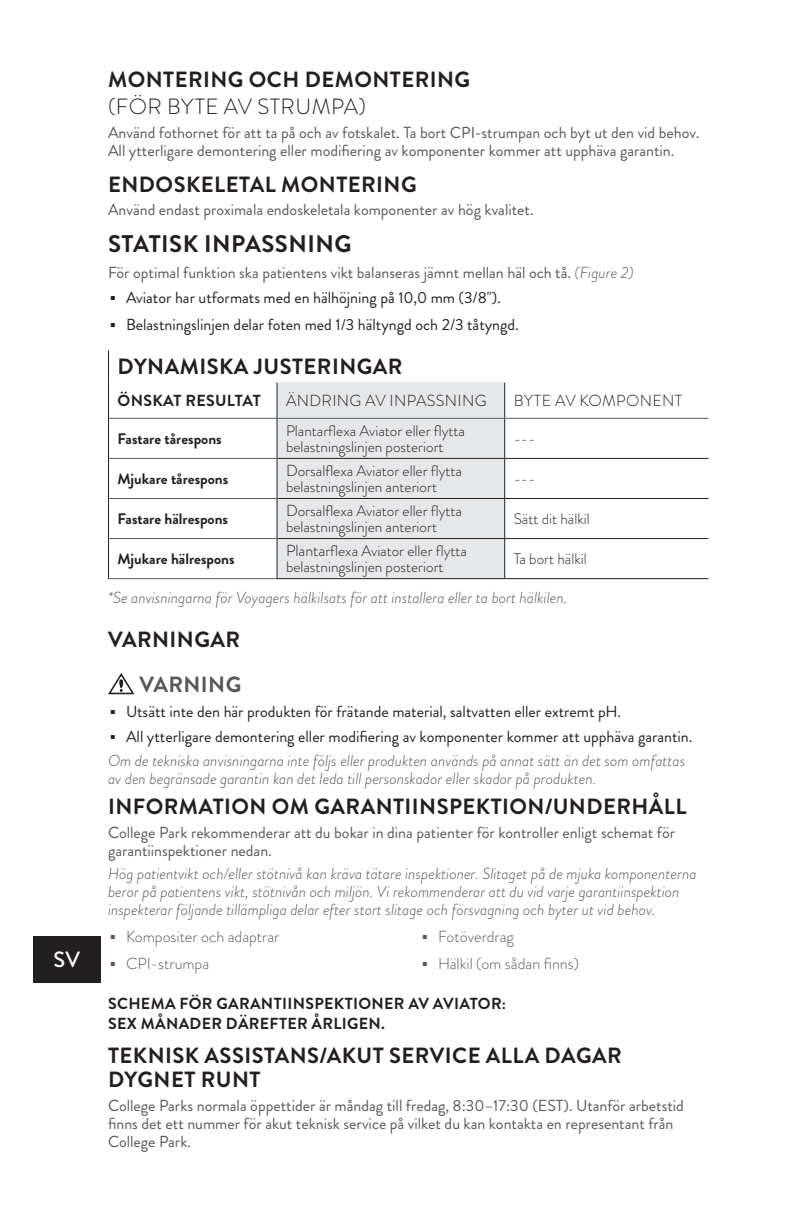
<style>
.page{position:relative;width:792px;height:1224px;background:#fff}
.page>*{position:absolute;margin:0;border:0;box-sizing:border-box;transform-origin:0 0}
.Body{font:700 24px "Brandon Grotesque";letter-spacing:.02em;color:#231f20}
.t1{font:700 22px/24px "Brandon Grotesque";letter-spacing:.02em;color:#231f20}
.t2{font:300 22px "Brandon Grotesque";letter-spacing:.02em;color:#231f20}
.t3{font:700 22px "Brandon Grotesque";letter-spacing:.02em;color:#57585a}
.t4{font:500 22px "Brandon Grotesque";color:#fff}
.Body-2{font:16px/18px "Brandon Grotesque";color:#57585a}
.t5{font:italic 300 16px/18px "Brandon Grotesque";color:#57585a}
.t6{font:16px "Brandon Grotesque";color:#231f20}
.t7{font:300 16px "Brandon Grotesque";color:#57585a}
.Body-3{font:700 16px "Brandon Grotesque";letter-spacing:.02em;color:#231f20}
.t8{font:300 16px "Brandon Grotesque";letter-spacing:.02em;color:#231f20}
.Chart{font:700 16px "Brandon Grotesque";letter-spacing:.02em;color:#231f20}
.t9{font:300 15.2px/16px "Brandon Grotesque";color:#231f20}
.Chart-2{font:700 15.2px "Brandon Grotesque";color:#231f20}
.s1{font-weight:300;font-style:italic}
.s2{font-family:"Andale Mono"}
.s3{font-size:16px}
.s4{font-family:"Andale Mono";font-weight:400}
</style>
<div class="page">
<div style="left:33px;top:936px;width:68px;height:47px;background:#231f20"></div>
<svg style="left:109px;top:383px;width:599px;height:195px"></svg>
<div style="left:278px;top:419px;width:226px;height:159px;background:#e6e7e9"></div>
<hr style="left:109px;top:458px;width:167px;height:1px;background:#57585a">
<hr style="left:109px;top:498px;width:167px;height:1px;background:#57585a">
<hr style="left:109px;top:538px;width:167px;height:1px;background:#57585a">
<hr style="left:109px;top:418px;width:168px;height:1px;background:#57585a">
<hr style="left:108px;top:578px;width:169px;height:1px;background:#57585a">
<hr style="left:108px;top:350px;width:1px;height:33px;background:#231f20">
<hr style="left:108px;top:383px;width:1px;height:35px;background:#231f20">
<hr style="left:276px;top:383px;width:2px;height:35px;background:#231f20">
<hr style="left:504px;top:383px;width:1px;height:35px;background:#231f20">
<hr style="left:108px;top:418px;width:1px;height:40px;background:#231f20">
<hr style="left:276px;top:419px;width:2px;height:39px;background:#231f20">
<hr style="left:504px;top:419px;width:1px;height:39px;background:#231f20">
<hr style="left:108px;top:458px;width:1px;height:40px;background:#231f20">
<hr style="left:276px;top:458px;width:2px;height:40px;background:#231f20">
<hr style="left:504px;top:459px;width:1px;height:39px;background:#231f20">
<hr style="left:108px;top:498px;width:1px;height:41px;background:#231f20">
<hr style="left:276px;top:498px;width:2px;height:41px;background:#231f20">
<hr style="left:504px;top:499px;width:1px;height:39px;background:#231f20">
<hr style="left:108px;top:539px;width:1px;height:39px;background:#231f20">
<hr style="left:276px;top:539px;width:2px;height:39px;background:#231f20">
<hr style="left:504px;top:539px;width:1px;height:39px;background:#231f20">
<hr style="left:277px;top:418px;width:228px;height:1px;background:#57585a">
<hr style="left:505px;top:418px;width:203px;height:1px;background:#57585a">
<hr style="left:278px;top:458px;width:227px;height:1px;background:#231f20">
<hr style="left:505px;top:458px;width:203px;height:1px;background:#231f20">
<hr style="left:278px;top:498px;width:227px;height:1px;background:#231f20">
<hr style="left:505px;top:498px;width:203px;height:1px;background:#231f20">
<hr style="left:278px;top:538px;width:227px;height:1px;background:#231f20">
<hr style="left:505px;top:538px;width:203px;height:1px;background:#231f20">
<hr style="left:277px;top:578px;width:228px;height:1px;background:#231f20">
<hr style="left:505px;top:578px;width:203px;height:1px;background:#231f20">
<svg style="left:108px;top:673px;width:26px;height:21px"></svg>
<h2 class="t4" style="left:54px;top:944px;width:28px">SV</h2>
<p class="t1" style="left:108px;top:68px;width:364px">MONTERING OCH DEMONTERING</p>
<p class="t2" style="left:108px;top:92px;width:260px">(FÖR BYTE AV STRUMPA)</p>
<p class="Body-2" style="left:108px;top:124px;width:593px">Använd fothornet för att ta på och av fotskalet. Ta bort CPI-strumpan och byt ut den vid behov.<br>All ytterligare demontering eller modifiering av komponenter kommer att upphäva garantin.</p>
<p class="t1" style="left:108px;top:172px;width:310px">ENDOSKELETAL MONTERING</p>
<p class="Body-2" style="left:108px;top:200px;width:427px">Använd endast proximala endoskeletala komponenter av hög kvalitet.</p>
<p class="Body" style="left:108px;top:227px;width:245px">STATISK INPASSNING</p>
<p class="Body-2" style="left:108px;top:264px;width:527px">För optimal funktion ska patientens vikt balanseras jämnt mellan häl och tå. <span class="s1">(Figure 2)</span></p>
<p class="t6" style="left:108px;top:286px;width:394px"><span class="s2">▪</span> Aviator har utformats med en hälhöjning på 10,0 mm (3/8").</p>
<p class="t6" style="left:108px;top:313px;width:412px"><span class="s2">▪</span> Belastningslinjen delar foten med 1/3 hältyngd och 2/3 tåtyngd.</p>
<p class="t1" style="left:118px;top:355px;width:286px">DYNAMISKA JUSTERINGAR</p>
<p class="Chart" style="left:118px;top:389px;width:145px">ÖNSKAT RESULTAT</p>
<p class="t8" style="left:286px;top:390px;width:202px">ÄNDRING AV INPASSNING</p>
<p class="t8" style="left:514px;top:390px;width:170px">BYTE AV KOMPONENT</p>
<p class="Chart-2" style="left:118px;top:428px;width:106px">Fastare tårespons</p>
<p class="t9" style="left:286px;top:423px;width:181px">Plantarflexa Aviator eller flytta belastningslinjen posteriort</p>
<p class="t9" style="left:514px;top:431px;width:23px">---</p>
<p class="Chart-2" style="left:118px;top:468px;width:112px">Mjukare tårespons</p>
<p class="t9" style="left:286px;top:463px;width:178px"><span class="s3">D</span>orsalflexa Aviator eller flytta belastningslinjen anteriort</p>
<p class="t9" style="left:514px;top:471px;width:23px">---</p>
<p class="Chart-2" style="left:118px;top:508px;width:112px">Fastare hälrespons</p>
<p class="t9" style="left:286px;top:503px;width:178px"><span class="s3">D</span>orsalflexa Aviator eller flytta belastningslinjen anteriort</p>
<p class="t9" style="left:514px;top:511px;width:78px">Sätt dit hälkil</p>
<p class="Chart-2" style="left:118px;top:548px;width:119px">Mjukare hälrespons</p>
<p class="t9" style="left:286px;top:543px;width:183px"><span class="s3">Planta</span>rflexa Aviator eller flytta belastningslinjen posteriort</p>
<p class="t9" style="left:514px;top:551px;width:75px">Ta bort hälkil</p>
<p class="t5" style="left:108px;top:588px;width:461px">*Se anvisningarna för Voyagers hälkilsats för att installera eller ta bort hälkilen.</p>
<p class="t1" style="left:108px;top:628px;width:134px">VARNINGAR</p>
<p class="t3" style="left:139px;top:669px;width:103px">VARNING</p>
<p class="t6" style="left:108px;top:700px;width:515px"><span class="s2">▪</span> Utsätt inte den här produkten för frätande material, saltvatten eller extremt pH.</p>
<p class="t6" style="left:108px;top:725px;width:586px"><span class="s2">▪</span> All ytterligare demontering eller modifiering av komponenter kommer att upphäva garantin.</p>
<p class="t5" style="left:108px;top:752px;width:579px">Om de tekniska anvisningarna inte följs eller produkten används på annat sätt än det som omfattas av den begränsade garantin kan det leda till personskador eller skador på produkten.</p>
<p class="t1" style="left:108px;top:795px;width:580px">INFORMATION OM GARANTIINSPEKTION/UNDERHÅLL</p>
<p class="Body-2" style="left:108px;top:823px;width:569px">College Park rekommenderar att du bokar in dina patienter för kontroller enligt schemat för garantiinspektioner nedan.</p>
<p class="t5" style="left:108px;top:865px;width:590px">Hög patientvikt och/eller stötnivå kan kräva tätare inspektioner. Slitaget på de mjuka komponenterna beror på patientens vikt, stötnivån och miljön. Vi rekommenderar att du vid varje garantiinspektion inspekterar följande tillämpliga delar efter stort slitage och försvagning och byter ut vid behov.</p>
<p class="t7" style="left:108px;top:925px;width:173px"><span class="s4">▪</span> Kompositer och adaptrar</p>
<p class="t7" style="left:108px;top:953px;width:103px"><span class="s4">▪</span> CPI-strumpa</p>
<p class="t7" style="left:420px;top:925px;width:95px"><span class="s4">▪</span> Fotöverdrag</p>
<p class="t7" style="left:420px;top:953px;width:161px"><span class="s4">▪</span> Hälkil (om sådan finns)</p>
<p class="Body-3" style="left:108px;top:992px;width:400px">SCHEMA FÖR GARANTIINSPEKTIONER AV AVIATOR:</p>
<p class="Body-3" style="left:108px;top:1012px;width:278px">SEX MÅNADER DÄREFTER ÅRLIGEN.</p>
<p class="t1" style="left:108px;top:1044px;width:515px">TEKNISK ASSISTANS/AKUT SERVICE ALLA DAGAR<br>DYGNET RUNT</p>
<p class="Body-2" style="left:108px;top:1097px;width:578px">College Parks normala öppettider är måndag till fredag, 8:30–17:30 (EST). Utanför arbetstid finns det ett nummer för akut teknisk service på vilket du kan kontakta en representant från<br>College Park.</p>
</div>
